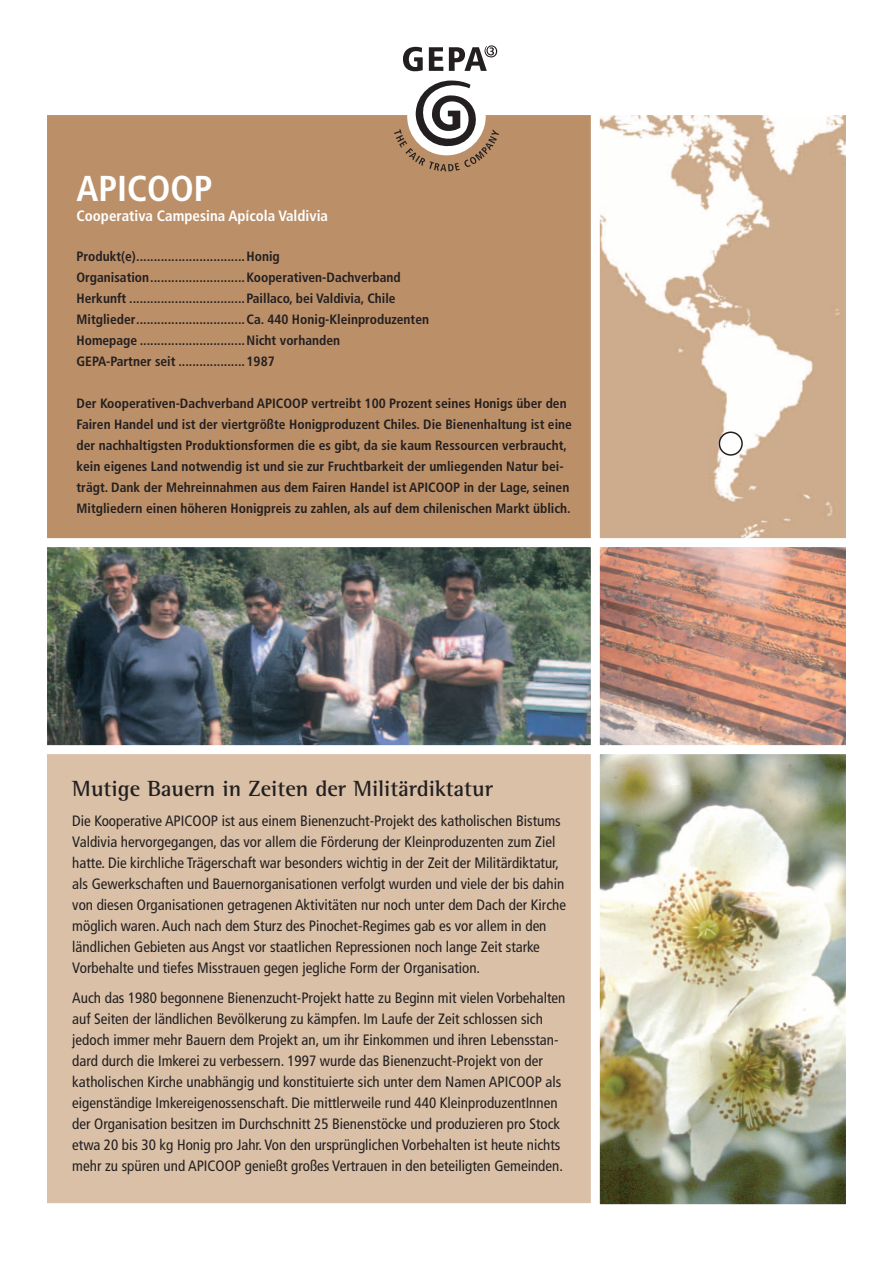
<style>
.page{position:relative;width:893px;height:1263px;background:#fff}
.page>*{position:absolute;margin:0;border:0;box-sizing:border-box;transform-origin:0 0}
.t1{font:700 condensed 36px "Frutiger LT";color:#fff}
.t2{font:700 22.5px "Rotis Semi Serif";color:#231f20}
.t3{font:condensed 15px/21px "Frutiger LT";color:#231f20}
.t4{font:700 condensed 15px "Frutiger LT";color:#fff}
.t5{font:700 condensed 13.5px/21px "Frutiger LT";color:#231f20}
</style>
<div class="page">
<img style="left:600px;top:116px;width:245px;height:422px">
<div style="left:595px;top:111px;width:255px;height:432px;border:4px solid #fff"></div>
<div style="left:43px;top:111px;width:552px;height:432px;background:#bb8f68;border:4px solid #fff"></div>
<div style="left:43px;top:750px;width:552px;height:458px;background:#d9c0a7;border:4px solid #fff"></div>
<div style="left:719px;top:431px;width:24px;height:25px;border:2px solid #231f20;border-radius:50%"></div>
<img style="left:600px;top:548px;width:245px;height:197px">
<div style="left:595px;top:543px;width:255px;height:207px;border:4px solid #fff"></div>
<img style="left:48px;top:548px;width:542px;height:197px">
<div style="left:43px;top:543px;width:552px;height:207px;border:4px solid #fff"></div>
<img style="left:600px;top:755px;width:245px;height:449px">
<div style="left:595px;top:750px;width:255px;height:459px;border:4px solid #fff"></div>
<svg style="left:403px;top:47px;width:20px;height:24px"></svg>
<svg style="left:429px;top:47px;width:14px;height:24px"></svg>
<svg style="left:449px;top:45px;width:48px;height:26px"></svg>
<svg style="left:394px;top:81px;width:105px;height:90px"></svg>
<h1 class="t1" style="left:77px;top:167px;width:138px">APICOOP</h1>
<p class="t4" style="left:77px;top:207px;width:253px">Cooperativa Campesina Apícola Valdivia</p>
<p class="t5" style="left:77px;top:246px;width:354px">Produkt(e) ...............................Honig<br>Organisation ...........................Kooperativen-Dachverband Herkunft .................................Paillaco, bei Valdivia, Chile Mitglieder ...............................Ca. 440 Honig-Kleinproduzenten Homepage ..............................Nicht vorhanden<br>GEPA-Partner seit ...................1987</p>
<p class="t5" style="left:77px;top:393px;width:497px">Der Kooperativen-Dachverband APICOOP vertreibt 100 Prozent seines Honigs über den Fairen Handel und ist der viertgrößte Honigproduzent Chiles. Die Bienenhaltung ist eine der nachhaltigsten Produktionsformen die es gibt, da sie kaum Ressourcen verbraucht, kein eigenes Land notwendig ist und sie zur Fruchtbarkeit der umliegenden Natur bei&shy;trägt. Dank der Mehreinnahmen aus dem Fairen Handel ist APICOOP in der Lage, seinen Mitglied ern einen höheren Honigpreis zu zahlen, als auf dem chilenischen Markt üblich.</p>
<h2 class="t2" style="left:72px;top:775px;width:422px">Mutige Bauern in Zeiten der Militärdiktatur</h2>
<p class="t3" style="left:72px;top:811px;width:495px">Die Kooperative APICOOP ist aus einem Bienenzucht-Projekt des katholischen Bistums Valdivia hervorgegangen, das vor allem die Förderung der Kleinproduzenten zum Ziel hatte. Die kirchliche Trägerschaft war besonders wichtig in der Zeit der Militärdiktatur, als Gewerkschaften und Bauernorganisationen verfolgt wurden und viele der bis dahin von diesen Organisationen getragenen Aktivitäten nur noch unter dem Dach der Kirche möglich waren. Auch nach dem Sturz des Pinochet-Regimes gab es vor allem in den ländlichen Gebieten aus Angst vor staatlichen Repressionen noch lange Zeit starke Vorbehalte und tiefes Misstrauen gegen jegliche Form der Organisation.</p>
<p class="t3" style="left:72px;top:988px;width:495px">Auch das 1980 begonnene Bienenzucht-Projekt hatte zu Beginn mit vielen Vorbehalten auf Seiten der ländlichen Bevölkerung zu kämpfen. Im Laufe der Zeit schlossen sich jedoch immer mehr Bauern dem Projekt an, um ihr Einkommen und ihren Lebensstan&shy;dard durch die Imkerei zu verbessern. 1997 wurde das Bienenzucht-Projekt von der katholischen Kirche unabhängig und konstituierte sich unter dem Namen APICOOP als eigenständige Imkereigenossenschaft. Die mittlerweile rund 440 KleinproduzentInnen der Organisation besitzen im Durchschnitt 25 Bienenstöcke und produzieren pro Stock etwa 20 bis 30 kg Honig pro Jahr. Von den ursprünglichen Vorbehalten ist heute nichts mehr zu spüren und APICOOP genießt großes Vertrauen in den beteiligten Gemeinden.</p>
</div>
